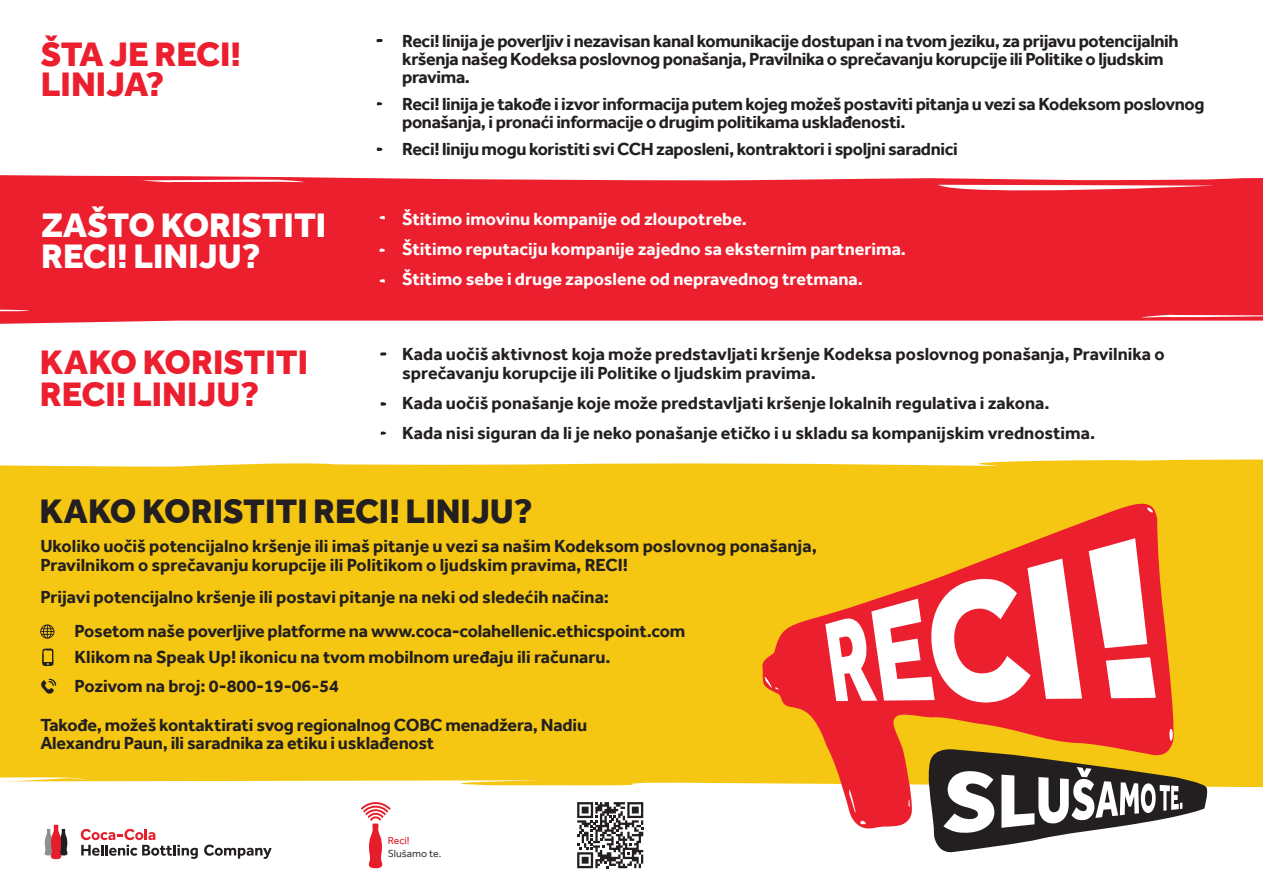
<style>
.page{position:relative;width:1263px;height:893px;background:#fff}
.page>*{position:absolute;margin:0;border:0;box-sizing:border-box;transform-origin:0 0}
.t1{font:800 34.95px/30.8px "Effra";color:#ec1f2f}
.t2{font:800 34.95px/30.8px "Effra";color:#fff}
.t3{font:800 34.95px "Effra";color:#231f20}
.t4{font:700 18px/18px "Effra";letter-spacing:-.01em;color:#231f20}
.t5{font:700 18px/30px "Effra";color:#fff}
.t6{font:10.5px "Effra";color:#3e3e3f}
.t7{font:10.5px "Effra";color:#e61d2a}
</style>
<div class="page">
<div style="left:0;top:459px;width:1263px;height:328px;background:#f5c712"></div>
<svg style="left:0;top:777px;width:85px;height:5px"></svg>
<div style="left:0;top:175px;width:1263px;height:149px;background:#ec1f2f"></div>
<svg style="left:142px;top:179px;width:162px;height:4px"></svg>
<svg style="left:938px;top:185px;width:277px;height:12px"></svg>
<svg style="left:1138px;top:314px;width:125px;height:4px"></svg>
<svg style="left:0;top:310px;width:31px;height:1px"></svg>
<svg style="left:81px;top:829px;width:117px;height:30px"></svg>
<svg style="left:204px;top:844px;width:68px;height:15px"></svg>
<svg style="left:44px;top:825px;width:24px;height:34px"></svg>
<svg style="left:577px;top:802px;width:66px;height:66px"></svg>
<svg style="left:377px;top:147px;width:5px;height:4px"></svg>
<svg style="left:381px;top:402px;width:5px;height:4px"></svg>
<svg style="left:377px;top:102px;width:5px;height:4px"></svg>
<svg style="left:381px;top:431px;width:5px;height:4px"></svg>
<svg style="left:380px;top:216px;width:5px;height:4px"></svg>
<svg style="left:380px;top:249px;width:5px;height:4px"></svg>
<svg style="left:380px;top:279px;width:5px;height:4px"></svg>
<svg style="left:377px;top:39px;width:6px;height:4px"></svg>
<svg style="left:380px;top:352px;width:6px;height:4px"></svg>
<svg style="left:40px;top:624px;width:14px;height:15px"></svg>
<svg style="left:42px;top:648px;width:12px;height:19px"></svg>
<svg style="left:41px;top:678px;width:15px;height:16px"></svg>
<svg style="left:361px;top:802px;width:30px;height:66px"></svg>
<svg style="left:762px;top:502px;width:412px;height:327px;background:#f18430"></svg>
<svg style="left:849px;top:789px;width:7px;height:24px"></svg>
<svg style="left:860px;top:820px;width:6px;height:4px"></svg>
<svg style="left:764px;top:677px;width:15px;height:13px"></svg>
<svg style="left:1147px;top:507px;width:6px;height:6px"></svg>
<svg style="left:908px;top:799px;width:2px;height:8px"></svg>
<svg style="left:825px;top:558px;width:257px;height:144px"></svg>
<svg style="left:1089px;top:538px;width:67px;height:160px"></svg>
<svg style="left:927px;top:729px;width:282px;height:124px"></svg>
<h1 class="t1" style="left:41px;top:38px;width:202px">ŠTA JE RECI!<br>LINIJA?</h1>
<h1 class="t2" style="left:41px;top:209px;width:287px">ZAŠTO KORISTITI<br>RECI! LINIJU?</h1>
<h1 class="t1" style="left:40px;top:346px;width:270px;line-height:31.5px">KAKO KORISTITI<br>RECI! LINIJU?</h1>
<p class="t4" style="left:402px;top:32px;width:778px">Reci! linija je poverljiv i nezavisan kanal komunikacije dostupan i na tvom jeziku, za prijavu potencijalnih kršenja našeg Kodeksa poslovnog ponašanja, Pravilnika o sprečavanju korupcije ili Politike o ljudskim pravima.</p>
<p class="t4" style="left:402px;top:95px;width:804px">Reci! linija je takođe i izvor informacija putem kojeg možeš postaviti pitanja u vezi sa Kodeksom poslovnog ponašanja, i pronaći informacije o drugim politikama usklađenosti.</p>
<p class="t4" style="left:402px;top:140px;width:557px">Reci! liniju mogu koristiti svi CCH zaposleni, kontraktori i spoljni saradnici</p>
<p class="t5" style="left:402px;top:204px;width:505px">Štitimo imovinu kompanije od zloupotrebe.<br>Štitimo reputaciju kompanije zajedno sa eksternim partnerima.<br>Štitimo sebe i druge zaposlene od nepravednog tretmana.</p>
<p class="t4" style="left:402px;top:344px;width:764px;line-height:19.5px">Kada uočiš aktivnost koja može predstavljati kršenje Kodeksa poslovnog ponašanja, Pravilnika o sprečavanju korupcije ili Politike o ljudskim pravima.</p>
<p class="t4" style="left:402px;top:388px;width:694px;line-height:30px">Kada uočiš ponašanje koje može predstavljati kršenje lokalnih regulativa i zakona.<br>Kada nisi siguran da li je neko ponašanje etičko i u skladu sa kompanijskim vrednostima.</p>
<h1 class="t3" style="left:39px;top:490px;width:495px">KAKO KORISTITI RECI! LINIJU?</h1>
<p class="t4" style="left:40px;top:537px;width:778px;line-height:18.6px">Ukoliko uočiš potencijalno kršenje ili imaš pitanje u vezi sa našim Kodeksom poslovnog ponašanja,<br>Pravilnikom o sprečavanju korupcije ili Politikom o ljudskim pravima, RECI!</p>
<p class="t4" style="left:40px;top:588px;width:570px">Prijavi potencijalno kršenje ili postavi pitanje na neki od sledećih načina:</p>
<p class="t4" style="left:75px;top:617px;width:612px;line-height:26.1px">Posetom naše poverljive platforme na www.coca-colahellenic.ethicspoint.com<br>Klikom na Speak Up! ikonicu na tvom mobilnom uređaju ili računaru.</p>
<p class="t4" style="left:75px;top:677px;width:266px">Pozivom na broj: 0-800-19-06-54</p>
<p class="t4" style="left:40px;top:715px;width:548px;line-height:18.6px">Takođe, možeš kontaktirati svog regionalnog COBC menadžera, Nadiu<br>Alexandru Paun, ili saradnika za etiku i usklađenost</p>
<p class="t7" style="left:388px;top:834px;width:23px">Reci!</p>
<p class="t6" style="left:388px;top:847px;width:55px">Slušamo te.</p>
</div>
